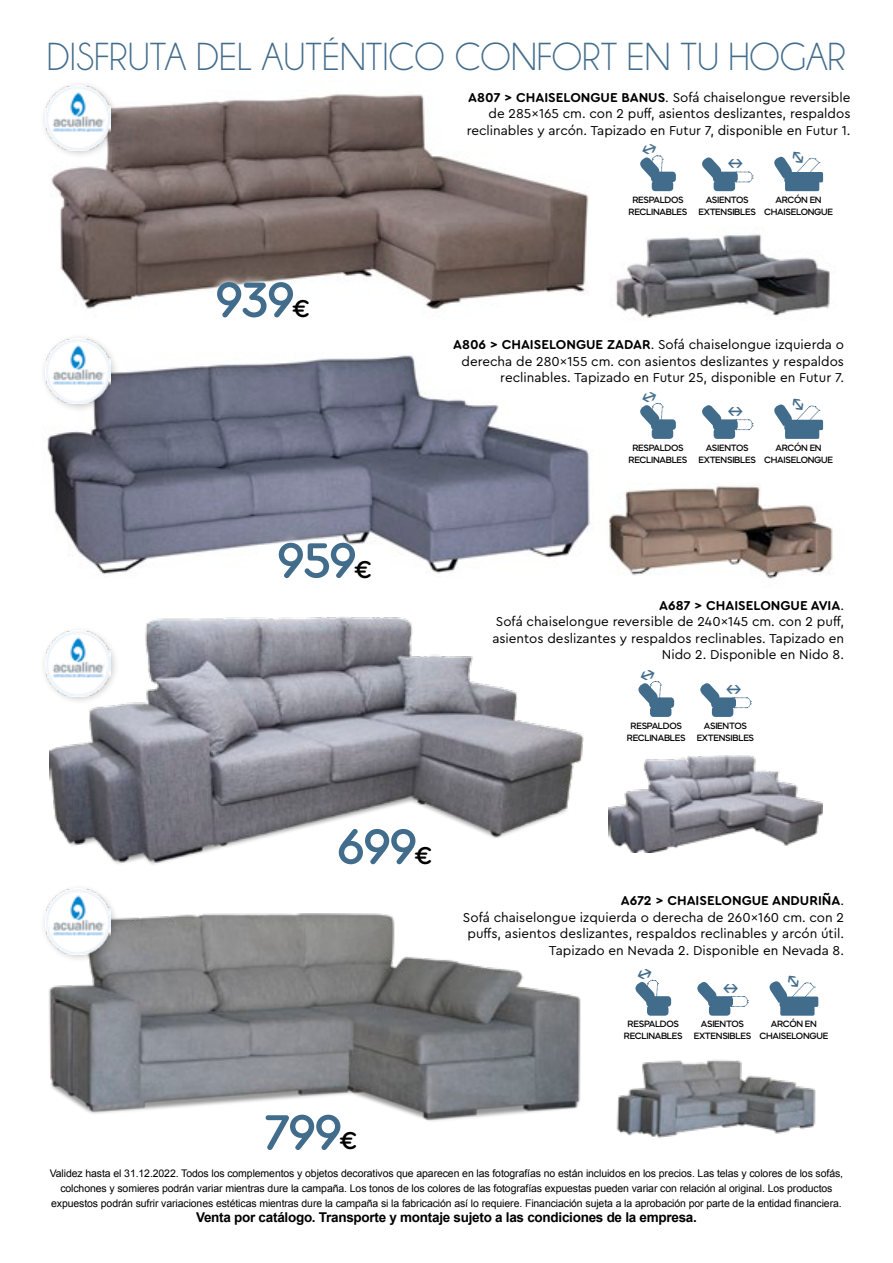
<style>
.page{position:relative;width:893px;height:1263px;background:#fff}
.page>*{position:absolute;margin:0;border:0;box-sizing:border-box;transform-origin:0 0}
.t1{font:500 51.75px "Cera Round Pro";letter-spacing:-.05em;color:#426c8c}
.t2{font:39.45px "Champagne&Limousines";color:#426c8c}
.t3{font:20.7px "Wingdings 3";color:#426c8c}
.t4{font:13.5px/16.5px "Cera Round Pro";color:#000;text-align:right}
.t5{font:700 13.5px "Arial";letter-spacing:-.02em;color:#000}
.t6{font:700 13.5px "Cera Round Pro";color:#000}
.t7{font:10.5px/15px "Arial";letter-spacing:-.01em;color:#000;text-align:center}
.t8{font:600 9.75px "Mazzard Soft L";letter-spacing:-.03em;color:#000}
.s1{font-weight:700}
.s2{font-size:25.5px;color:#000}
.s3{font-weight:400}
</style>
<div class="page">
<img style="left:47px;top:355px;width:544px;height:220px">
<img style="left:609px;top:485px;width:224px;height:94px">
<img style="left:51px;top:94px;width:538px;height:215px">
<img style="left:616px;top:234px;width:214px;height:86px">
<img style="left:49px;top:913px;width:532px;height:208px">
<img style="left:616px;top:1060px;width:200px;height:78px">
<div style="left:780px;top:1005px;width:34px;height:11px;background:#426c8c;border-radius:2px"></div>
<div style="left:780px;top:996px;width:38px;height:11px;background:#426c8c;border-radius:2px"></div>
<div style="left:647px;top:1005px;width:21px;height:11px;background:#426c8c;border-radius:4px"></div>
<div style="left:646px;top:996px;width:25px;height:11px;background:#426c8c;border-radius:4px"></div>
<svg style="left:697px;top:982px;width:20px;height:20px"></svg>
<div style="left:709px;top:1005px;width:21px;height:11px;background:#426c8c;border-radius:4px"></div>
<div style="left:708px;top:996px;width:25px;height:11px;background:#426c8c;border-radius:4px"></div>
<svg style="left:727px;top:996px;width:21px;height:11px"></svg>
<div style="left:785px;top:428px;width:34px;height:11px;background:#426c8c;border-radius:2px"></div>
<div style="left:784px;top:420px;width:39px;height:10px;background:#426c8c;border-radius:2px"></div>
<div style="left:652px;top:428px;width:21px;height:11px;background:#426c8c;border-radius:4px"></div>
<div style="left:651px;top:419px;width:25px;height:11px;background:#426c8c;border-radius:4px"></div>
<svg style="left:702px;top:405px;width:20px;height:21px"></svg>
<div style="left:714px;top:428px;width:21px;height:11px;background:#426c8c;border-radius:4px"></div>
<div style="left:713px;top:419px;width:25px;height:11px;background:#426c8c;border-radius:4px"></div>
<svg style="left:731px;top:419px;width:22px;height:11px"></svg>
<div style="left:785px;top:181px;width:34px;height:10px;background:#426c8c;border-radius:2px"></div>
<div style="left:784px;top:172px;width:39px;height:10px;background:#426c8c;border-radius:2px"></div>
<div style="left:652px;top:181px;width:21px;height:10px;background:#426c8c;border-radius:4px"></div>
<div style="left:651px;top:172px;width:25px;height:10px;background:#426c8c;border-radius:4px"></div>
<svg style="left:702px;top:157px;width:22px;height:22px"></svg>
<div style="left:714px;top:181px;width:21px;height:10px;background:#426c8c;border-radius:4px"></div>
<div style="left:713px;top:172px;width:25px;height:10px;background:#426c8c;border-radius:4px"></div>
<svg style="left:731px;top:171px;width:22px;height:12px"></svg>
<div style="left:650px;top:706px;width:21px;height:11px;background:#426c8c;border-radius:4px"></div>
<div style="left:649px;top:697px;width:25px;height:11px;background:#426c8c;border-radius:4px"></div>
<svg style="left:700px;top:683px;width:20px;height:21px"></svg>
<div style="left:712px;top:706px;width:21px;height:11px;background:#426c8c;border-radius:4px"></div>
<div style="left:711px;top:697px;width:25px;height:11px;background:#426c8c;border-radius:4px"></div>
<svg style="left:729px;top:697px;width:22px;height:11px"></svg>
<div style="left:448px;top:878px;width:410px;height:94px;background:#fff"></div>
<img style="left:609px;top:756px;width:213px;height:96px">
<img style="left:50px;top:616px;width:534px;height:249px">
<div style="left:39px;top:883px;width:80px;height:80px;background:#000;opacity:.2"></div>
<img style="left:45px;top:889px;width:66px;height:65px">
<div style="left:39px;top:79px;width:80px;height:80px;background:#000;opacity:.2"></div>
<img style="left:45px;top:85px;width:66px;height:66px">
<div style="left:39px;top:332px;width:80px;height:80px;background:#000;opacity:.2"></div>
<img style="left:45px;top:338px;width:66px;height:66px">
<div style="left:39px;top:625px;width:80px;height:80px;background:#000;opacity:.2"></div>
<img style="left:45px;top:631px;width:66px;height:65px">
<div style="left:330px;top:820px;width:110px;height:53px;background:#fff"></div>
<svg style="left:208px;top:273px;width:110px;height:36px"></svg>
<div style="left:257px;top:1106px;width:108px;height:53px;background:#fff"></div>
<div style="left:439px;top:323px;width:420px;height:76px;background:#fff"></div>
<div style="left:452px;top:76px;width:413px;height:76px;background:#fff"></div>
<div style="left:270px;top:534px;width:110px;height:53px;background:#fff"></div>
<svg style="left:769px;top:981px;width:46px;height:23px"></svg>
<svg style="left:635px;top:979px;width:23px;height:24px"></svg>
<svg style="left:774px;top:404px;width:46px;height:23px"></svg>
<svg style="left:640px;top:403px;width:23px;height:23px"></svg>
<svg style="left:774px;top:156px;width:46px;height:24px"></svg>
<svg style="left:640px;top:155px;width:23px;height:23px"></svg>
<svg style="left:638px;top:681px;width:23px;height:23px"></svg>
<p class="t2" style="left:47px;top:37px;width:801px">DISFRUTA DEL AUTÉNTICO CONFORT EN TU HOGAR</p>
<p class="t4" style="left:467px;top:88px;width:385px"><span class="s1">A807 &gt; CHAISELONGUE BANUS</span>. Sofá chaiselongue reversible de 285x165 cm. con 2 puff, asientos deslizantes, respaldos reclinables y arcón. Tapizado en Futur 7, disponible en Futur 1.</p>
<p class="t1" style="left:215px;top:264px;width:97px">939<span class="s2">€</span></p>
<p class="t1" style="left:276px;top:525px;width:97px">959<span class="s2">€</span></p>
<p class="t8" style="left:632px;top:194px;width:53px">RESPALDOS</p>
<p class="t8" style="left:629px;top:206px;width:60px">RECLINABLES</p>
<h3 class="t3" style="left:726px;top:152px;width:19px">■</h3>
<p class="t8" style="left:706px;top:194px;width:45px">ASIENTOS</p>
<p class="t8" style="left:698px;top:206px;width:59px">EXTENSIBLES</p>
<p class="t8" style="left:776px;top:194px;width:48px">ARCÓN EN</p>
<p class="t8" style="left:764px;top:206px;width:70px">CHAISELONGUE</p>
<p class="t4" style="left:453px;top:335px;width:392px"><span class="s1">A806 &gt; CHAISELONGUE ZADAR</span>. Sofá chaiselongue izquierda o derecha de 280x155 cm. con asientos deslizantes y respaldos reclinables. Tapizado en Futur 25, disponible en Futur 7.</p>
<p class="t8" style="left:632px;top:441px;width:53px">RESPALDOS</p>
<p class="t8" style="left:629px;top:453px;width:60px">RECLINABLES</p>
<h3 class="t3" style="left:726px;top:400px;width:19px">■</h3>
<p class="t8" style="left:706px;top:441px;width:45px">ASIENTOS</p>
<p class="t8" style="left:698px;top:453px;width:59px">EXTENSIBLES</p>
<p class="t8" style="left:776px;top:441px;width:48px">ARCÓN EN</p>
<p class="t8" style="left:764px;top:453px;width:70px">CHAISELONGUE</p>
<p class="t6" style="left:659px;top:596px;width:186px">A687 &gt; CHAISELONGUE AVIA<span class="s3">.</span></p>
<p class="t4" style="left:492px;top:613px;width:353px">Sofá chaiselongue reversible de 240x145 cm. con 2 puff, asientos deslizantes y respaldos reclinables. Tapizado en<br>Nido 2. Disponible en Nido 8.</p>
<p class="t8" style="left:631px;top:719px;width:53px">RESPALDOS</p>
<p class="t8" style="left:627px;top:731px;width:60px">RECLINABLES</p>
<h3 class="t3" style="left:725px;top:678px;width:19px">■</h3>
<p class="t8" style="left:704px;top:719px;width:45px">ASIENTOS</p>
<p class="t8" style="left:697px;top:731px;width:59px">EXTENSIBLES</p>
<p class="t1" style="left:336px;top:811px;width:98px">699<span class="s2">€</span></p>
<p class="t1" style="left:264px;top:1096px;width:95px">799<span class="s2">€</span></p>
<p class="t6" style="left:621px;top:891px;width:225px">A672 &gt; CHAISELONGUE ANDURIÑA<span class="s3">.</span></p>
<p class="t4" style="left:463px;top:908px;width:383px;text-align:center">Sofá chaiselongue izquierda o derecha de 260x160 cm. con 2 puffs, asientos deslizantes, respaldos reclinables y arcón útil.</p>
<p class="t4" style="left:549px;top:941px;width:297px">Tapizado en Nevada 2. Disponible en Nevada 8.</p>
<p class="t8" style="left:628px;top:1018px;width:53px">RESPALDOS</p>
<p class="t8" style="left:624px;top:1030px;width:60px">RECLINABLES</p>
<h3 class="t3" style="left:722px;top:976px;width:19px">■</h3>
<p class="t8" style="left:701px;top:1018px;width:45px">ASIENTOS</p>
<p class="t8" style="left:694px;top:1030px;width:59px">EXTENSIBLES</p>
<p class="t8" style="left:771px;top:1018px;width:48px">ARCÓN EN</p>
<p class="t8" style="left:759px;top:1030px;width:70px">CHAISELONGUE</p>
<p class="t7" style="left:50px;top:1166px;width:795px">Validez hasta el 31.12.2022. Todos los complementos y objetos decorativos que aparecen en las fotografías no están incluidos en los precios. Las telas y colores de los sofás,</p>
<p class="t7" style="left:51px;top:1181px;width:792px">colchones y somieres podrán variar mientras dure la campaña. Los tonos de los colores de las fotografías expuestas pueden variar con relación al original. Los productos expuestos podrán sufrir variaciones estéticas mientras dure la campaña si la fabricación así lo requiere. Financiación sujeta a la aprobación por parte de la entidad financiera.</p>
<p class="t5" style="left:196px;top:1208px;width:502px">Venta por catálogo. Transporte y montaje sujeto a las condiciones de la empresa.</p>
</div>
